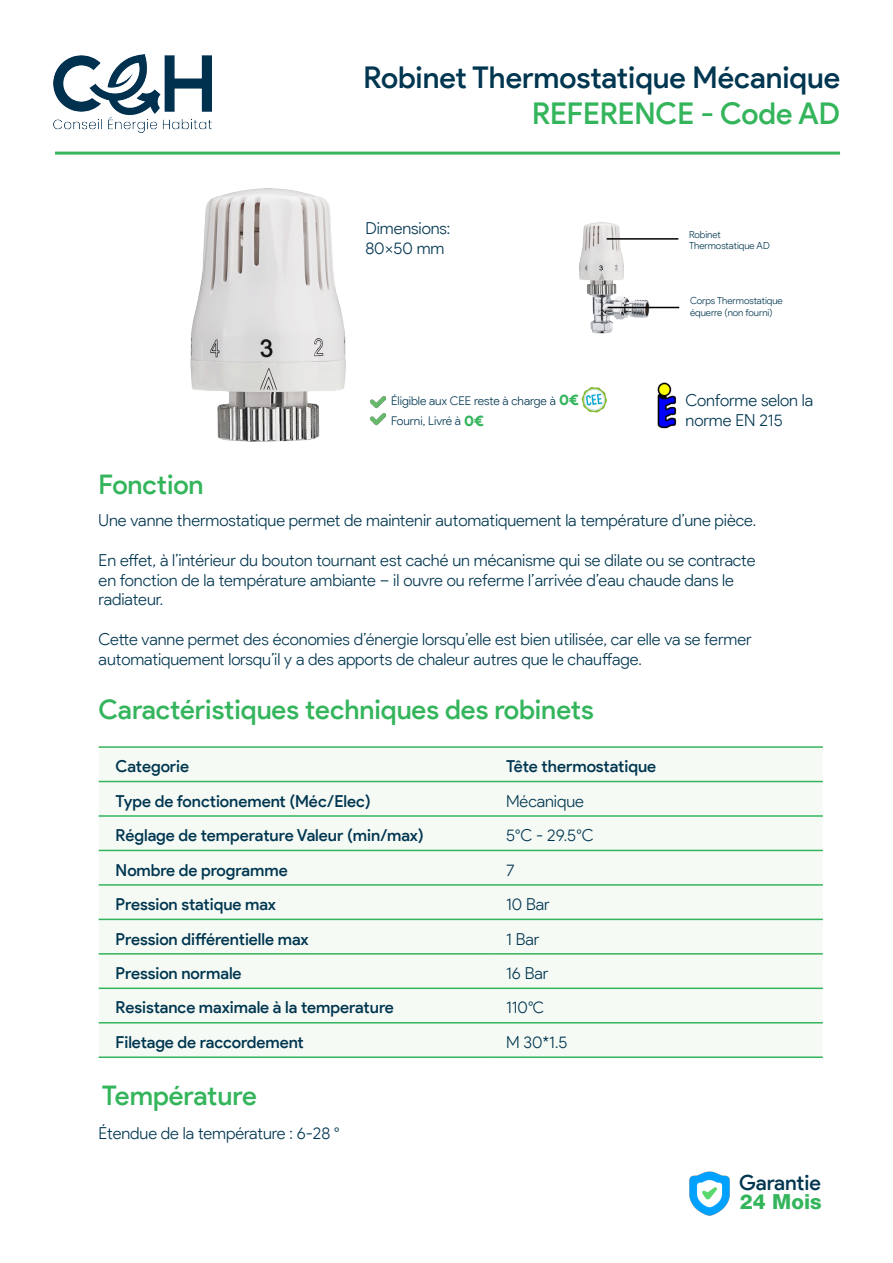
<style>
.page{position:relative;width:893px;height:1263px;background:#fff}
.page>*{position:absolute;margin:0;border:0;box-sizing:border-box;transform-origin:0 0}
.t1{font:500 30px "Product Sans";color:#003650}
.t2{font:500 30px "Product Sans";color:#34b55c}
.t3{font:500 27px "Product Sans";color:#34b55c}
.t4{font:500 21px "Product Sans";letter-spacing:-.005em;color:#003650}
.t5{font:800 20.7px "Helvetica 85";color:#34b55c}
.t6{font:300 16.5px/19.8px "Product Sans";color:#003650}
.t7{font:500 16.5px "Product Sans";letter-spacing:-.005em;color:#003650}
.t8{font:900 14.85px "Product Sans";color:#34b55c}
.t9{font:300 12px/20.1px "Product Sans";color:#003650}
.t10{font:300 9.75px/11.7px "Product Sans";color:#003650}
</style>
<div class="page">
<hr style="left:55px;top:152px;width:785px;height:3px;background:#34b55c">
<img style="left:190px;top:188px;width:156px;height:254px">
<div style="left:99px;top:780px;width:724px;height:244px;background:#f6faf5"></div>
<hr style="left:99px;top:746px;width:390px;height:2px;background:#34b55c">
<hr style="left:489px;top:746px;width:334px;height:2px;background:#34b55c">
<hr style="left:99px;top:781px;width:390px;height:1px;background:#34b55c">
<hr style="left:489px;top:781px;width:334px;height:1px;background:#34b55c">
<hr style="left:99px;top:815px;width:390px;height:2px;background:#34b55c">
<hr style="left:489px;top:815px;width:334px;height:2px;background:#34b55c">
<hr style="left:99px;top:850px;width:390px;height:1px;background:#34b55c">
<hr style="left:489px;top:850px;width:334px;height:1px;background:#34b55c">
<hr style="left:99px;top:884px;width:390px;height:2px;background:#34b55c">
<hr style="left:489px;top:884px;width:334px;height:2px;background:#34b55c">
<hr style="left:99px;top:919px;width:390px;height:1px;background:#34b55c">
<hr style="left:489px;top:919px;width:334px;height:1px;background:#34b55c">
<hr style="left:99px;top:953px;width:390px;height:1px;background:#34b55c">
<hr style="left:489px;top:953px;width:334px;height:1px;background:#34b55c">
<hr style="left:99px;top:987px;width:390px;height:2px;background:#34b55c">
<hr style="left:489px;top:987px;width:334px;height:2px;background:#34b55c">
<hr style="left:99px;top:1022px;width:390px;height:1px;background:#34b55c">
<hr style="left:489px;top:1022px;width:334px;height:1px;background:#34b55c">
<hr style="left:99px;top:1056px;width:390px;height:2px;background:#34b55c">
<hr style="left:489px;top:1056px;width:334px;height:2px;background:#34b55c">
<img style="left:657px;top:382px;width:20px;height:46px">
<img style="left:689px;top:1171px;width:41px;height:45px">
<img style="left:579px;top:222px;width:73px;height:112px">
<hr style="left:607px;top:238px;width:71px;height:2px;background:#000">
<hr style="left:608px;top:307px;width:71px;height:1px;background:#000">
<img style="left:581px;top:387px;width:26px;height:26px">
<img style="left:371px;top:396px;width:15px;height:13px">
<img style="left:371px;top:413px;width:15px;height:13px">
<img style="left:54px;top:54px;width:158px;height:78px">
<h1 class="t1" style="left:363px;top:59px;width:478px">Robinet Thermostatique Mécanique</h1>
<h1 class="t2" style="left:532px;top:95px;width:309px">REFERENCE - Code AD</h1>
<h2 class="t3" style="left:99px;top:468px;width:106px">Fonction</h2>
<p class="t6" style="left:365px;top:218px;width:86px">Dimensions:<br>80x50 mm</p>
<p class="t9" style="left:391px;top:391px;width:166px">Éligible aux CEE reste à charge à<br>Fourni, Livré à</p>
<p class="t8" style="left:559px;top:391px;width:21px">0€</p>
<p class="t8" style="left:464px;top:411px;width:21px">0€</p>
<p class="t10" style="left:689px;top:228px;width:82px">Robinet<br>Thermostatique AD</p>
<p class="t10" style="left:690px;top:295px;width:94px">Corps Thermostatique équerre (non fourni)</p>
<p class="t6" style="left:685px;top:390px;width:129px">Conforme selon la norme EN 215</p>
<p class="t6" style="left:99px;top:510px;width:659px">Une vanne thermostatique permet de maintenir automatiquement la température d’une pièce.</p>
<p class="t6" style="left:99px;top:550px;width:658px">En effet, à l’intérieur du bouton tournant est caché un mécanisme qui se dilate ou se contracte en fonction de la température ambiante – il ouvre ou referme l’arrivée d’eau chaude dans le radiateur.</p>
<p class="t6" style="left:99px;top:629px;width:654px">Cette vanne permet des économies d’énergie lorsqu’elle est bien utilisée, car elle va se fermer automatiquement lorsqu’il y a des apports de chaleur autres que le chauffage.</p>
<h2 class="t3" style="left:99px;top:693px;width:497px">Caractéristiques techniques des robinets</h2>
<p class="t7" style="left:116px;top:756px;width:75px">Categorie</p>
<p class="t7" style="left:506px;top:756px;width:152px">Tête thermostatique</p>
<p class="t7" style="left:116px;top:791px;width:257px">Type de fonctionement (Méc/Elec)</p>
<p class="t6" style="left:506px;top:791px;width:79px">Mécanique</p>
<p class="t7" style="left:116px;top:825px;width:310px">Réglage de temperature Valeur (min/max)</p>
<p class="t6" style="left:506px;top:825px;width:89px">5°C - 29.5°C</p>
<p class="t7" style="left:116px;top:860px;width:174px">Nombre de programme</p>
<p class="t6" style="left:506px;top:860px;width:10px">7</p>
<p class="t7" style="left:116px;top:894px;width:162px">Pression statique max</p>
<p class="t6" style="left:506px;top:894px;width:45px">10 Bar</p>
<p class="t7" style="left:116px;top:929px;width:195px">Pression différentielle max</p>
<p class="t6" style="left:506px;top:929px;width:35px">1 Bar</p>
<p class="t7" style="left:116px;top:963px;width:127px">Pression normale</p>
<p class="t6" style="left:506px;top:963px;width:44px">16 Bar</p>
<p class="t7" style="left:116px;top:997px;width:280px">Resistance maximale à la temperature</p>
<p class="t6" style="left:506px;top:998px;width:39px">110°C</p>
<p class="t7" style="left:116px;top:1032px;width:190px">Filetage de raccordement</p>
<p class="t6" style="left:506px;top:1032px;width:63px">M 30*1.5</p>
<h2 class="t3" style="left:102px;top:1079px;width:156px">Température</h2>
<p class="t6" style="left:99px;top:1123px;width:242px">Étendue de la température : 6-28 °</p>
<p class="t4" style="left:739px;top:1169px;width:83px">Garantie</p>
<p class="t5" style="left:740px;top:1189px;width:84px">24 Mois</p>
</div>
